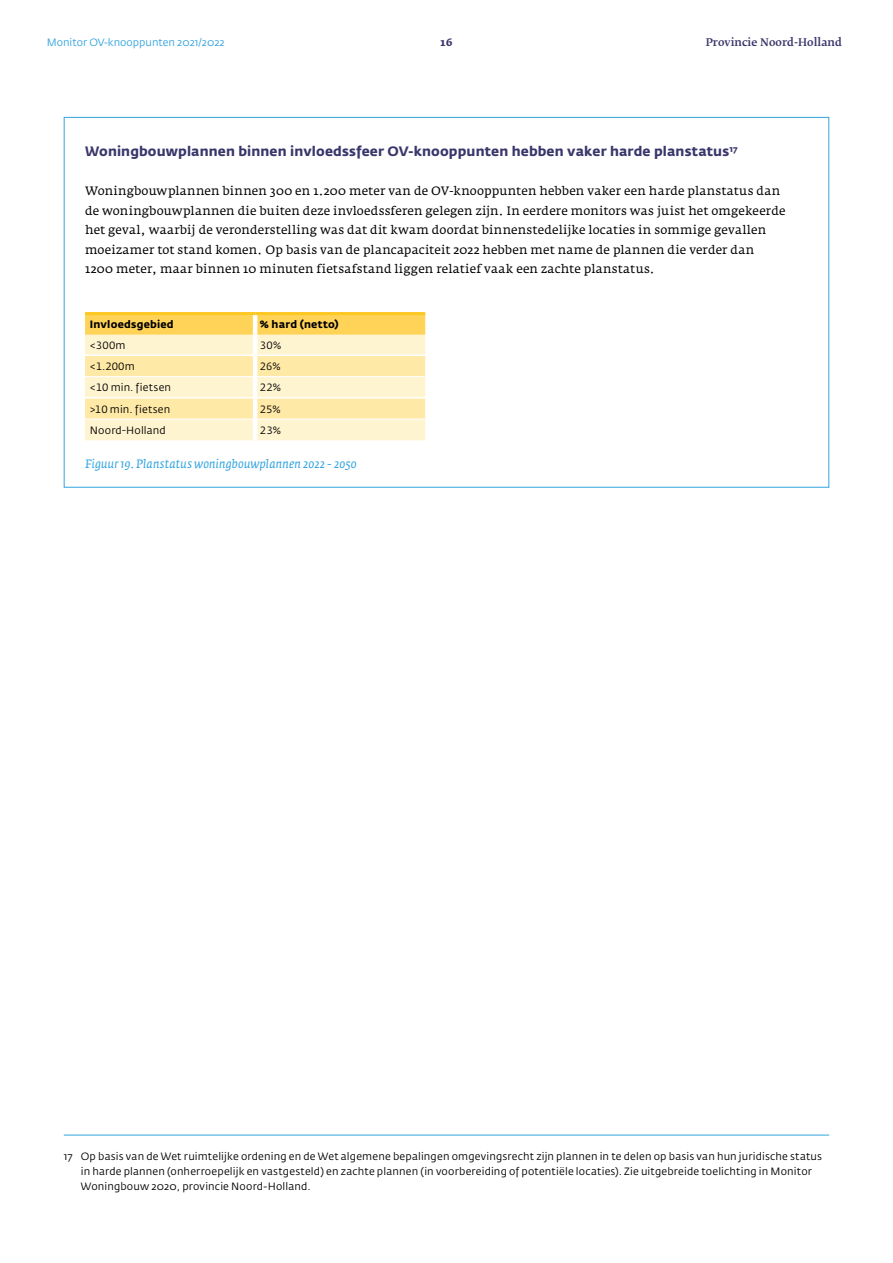
<style>
.page{position:relative;width:893px;height:1263px;background:#fff}
.page>*{position:absolute;margin:0;border:0;box-sizing:border-box;transform-origin:0 0}
.K3_sans_bold_indents{font:700 13.5px "Fedra Sans Std";letter-spacing:.01em;color:#3a366b}
.Plat_indents_5{font:12px/19.5px "Fedra Serif A Std";letter-spacing:.015em;color:#000}
.Bijschrift_blauw{font:italic 12px "Fedra Serif A Std";letter-spacing:.01em;color:#32a4df}
.P_Voetnoot{font:10.5px/15px "Fedra Sans Std";letter-spacing:.015em;color:#000}
._3_Tabeltekst{font:10.5px "Fedra Sans Std";letter-spacing:.015em;color:#000}
.t1{font:10.5px "Fedra Sans Std";color:#32a4df}
._2_Tabelvet{font:700 10.5px "Fedra Sans Std";letter-spacing:.02em;color:#000}
.t2{font:500 10.5px "Fedra Serif B Pro";color:#3a366b}
.t3{font:700 10.5px "Fedra Serif A Std";color:#3a366b}
</style>
<div class="page">
<svg style="left:85px;top:315px;width:340px;height:125px;background:#feebaf"></svg>
<hr style="left:253px;top:356px;width:4px;height:20px;background:#fff">
<hr style="left:253px;top:377px;width:4px;height:20px;background:#fff">
<hr style="left:253px;top:399px;width:4px;height:20px;background:#fff">
<hr style="left:253px;top:419px;width:4px;height:21px;background:#fff">
<hr style="left:255px;top:355px;width:170px;height:1px;background:#fff">
<hr style="left:85px;top:376px;width:170px;height:1px;background:#fff">
<hr style="left:255px;top:376px;width:170px;height:1px;background:#fff">
<hr style="left:253px;top:315px;width:4px;height:20px;background:#fff">
<hr style="left:253px;top:335px;width:4px;height:20px;background:#fff">
<hr style="left:85px;top:355px;width:170px;height:1px;background:#fff">
<hr style="left:85px;top:312px;width:170px;height:3px;background:#fec823">
<hr style="left:255px;top:312px;width:170px;height:3px;background:#fec823">
<hr style="left:85px;top:397px;width:170px;height:2px;background:#fff">
<hr style="left:255px;top:397px;width:170px;height:2px;background:#fff">
<hr style="left:85px;top:419px;width:170px;height:1px;background:#fff">
<hr style="left:255px;top:419px;width:170px;height:1px;background:#fff">
<hr style="left:64px;top:1135px;width:765px;height:1px;background:#32a4df">
<p class="t1" style="left:47px;top:36px;width:180px">Monitor OV-knooppunten 2021/2022</p>
<p class="t3" style="left:440px;top:36px;width:14px">16</p>
<p class="t2" style="left:706px;top:35px;width:138px">Provincie Noord-Holland</p>
<p class="K3_sans_bold_indents" style="left:85px;top:143px;width:654px">Woningbouwplannen binnen invloedssfeer OV-knooppunten hebben vaker harde planstatus<sup>17</sup></p>
<p class="Plat_indents_5" style="left:85px;top:181px;width:702px">Woningbouwplannen binnen 300 en 1.200 meter van de OV-knooppunten hebben vaker een harde planstatus dan de woningbouwplannen die buiten deze invloedssferen gelegen zijn. In eerdere monitors was juist het omgekeerde het geval, waarbij de veronderstelling was dat dit kwam doordat binnenstedelijke locaties in sommige gevallen moeizamer tot stand komen. Op basis van de plancapaciteit 2022 hebben met name de plannen die verder dan<br>1200 meter, maar binnen 10 minuten fietsafstand liggen relatief vaak een zachte planstatus.</p>
<p class="_2_Tabelvet" style="left:90px;top:318px;width:85px">Invloedsgebied</p>
<p class="_2_Tabelvet" style="left:260px;top:318px;width:80px">% hard (netto)</p>
<p class="_3_Tabeltekst" style="left:90px;top:339px;width:37px">&lt;300m</p>
<p class="_3_Tabeltekst" style="left:260px;top:339px;width:23px">30%</p>
<p class="_3_Tabeltekst" style="left:90px;top:360px;width:46px">&lt;1.200m</p>
<p class="_3_Tabeltekst" style="left:260px;top:360px;width:22px">26%</p>
<p class="_3_Tabeltekst" style="left:90px;top:381px;width:83px">&lt;10 min. fietsen</p>
<p class="_3_Tabeltekst" style="left:260px;top:381px;width:22px">22%</p>
<p class="_3_Tabeltekst" style="left:90px;top:402px;width:82px">&gt;10 min. fietsen</p>
<p class="_3_Tabeltekst" style="left:260px;top:402px;width:22px">25%</p>
<p class="_3_Tabeltekst" style="left:90px;top:424px;width:77px">Noord-Holland</p>
<p class="_3_Tabeltekst" style="left:260px;top:424px;width:22px">23%</p>
<p class="Bijschrift_blauw" style="left:85px;top:457px;width:273px">Figuur 19. Planstatus woningbouwplannen 2022 - 2050</p>
<p class="P_Voetnoot" style="left:81px;top:1148px;width:743px;text-indent:-17px">17 Op basis van de Wet ruimtelijke ordening en de Wet algemene bepalingen omgevingsrecht zijn plannen in te delen op basis van hun juridische status in harde plannen (onherroepelijk en vastgesteld) en zachte plannen (in voorbereiding of potentiële locaties). Zie uitgebreide toelichting in Monitor<br>Woningbouw 2020, provincie Noord-Holland.</p>
</div>
